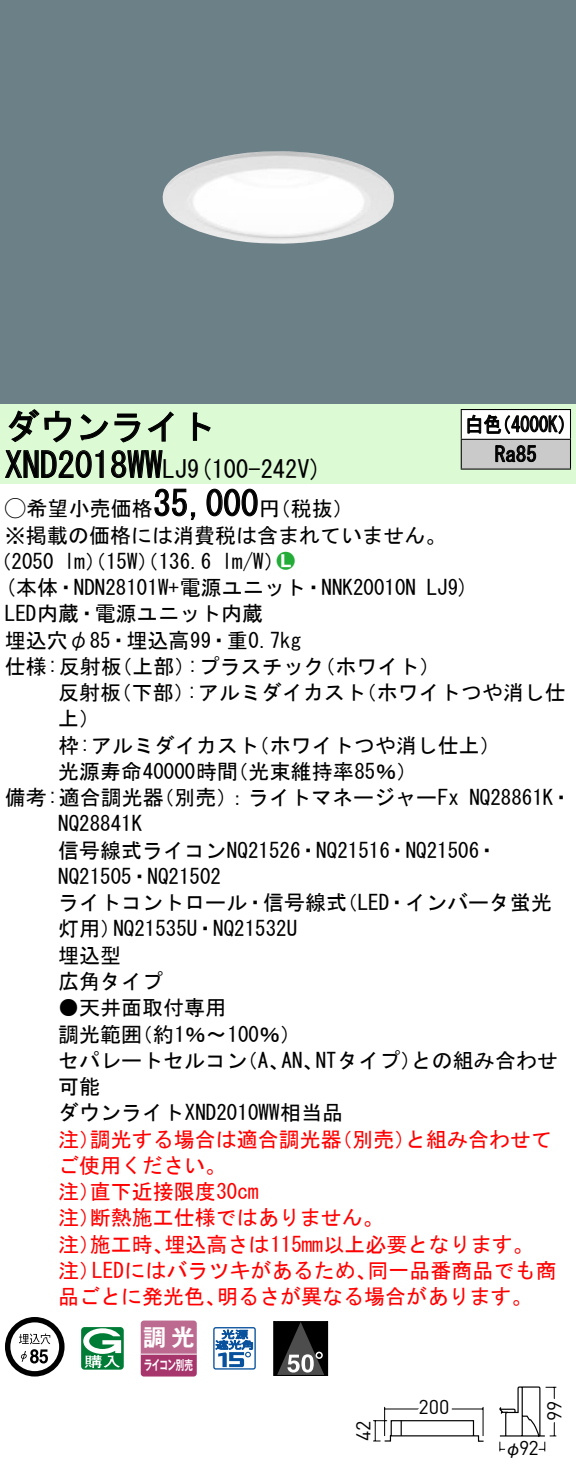
<style>
.page{position:relative;width:576px;height:1474px;background:#fff}
.page>*{position:absolute;margin:0;border:0;box-sizing:border-box;transform-origin:0 0}
.t1{font:35px "MS Gothic";color:#000}
.t2{font:24.5px "MS Gothic";color:#000}
.t3{font:23.1px "Gothic MB101 Pro De Bold 90 pv RKSJ H";color:#fff}
.t4{font:21px/26.2px "MS Gothic";color:#000}
.t5{font:21px/26.2px "MS Gothic";color:#f00}
.t6{font:21px/29.8px "MS Gothic";color:#000;scale:.88 1}
.t7{font:21px "Ford Classification 1";color:#23ac38}
.t8{font:19.95px "DINOT";letter-spacing:.005em;color:#000}
.t9{font:17.5px "Gothic BBB Pro Medium 90 pv RKSJ H";color:#000}
.t10{font:13.3px "Gothic MB101 Pro De Bold 90 pv RKSJ H";letter-spacing:-.05em;color:#fff;scale:.65 1}
.s1{font-size:24.5px}
.s2{font-family:"Ford Classification 1"}
.s3{color:#fff}
</style>
<div class="page">
<div style="left:0;top:0;width:575px;height:404px;background:#6c8087"></div>
<img style="left:162px;top:151px;width:232px;height:93px">
<div style="left:0;top:404px;width:575px;height:79px;background:#dcfad4"></div>
<svg style="left:8px;top:409px;width:64px;height:34px"></svg>
<svg style="left:80px;top:413px;width:60px;height:30px"></svg>
<svg style="left:148px;top:411px;width:25px;height:31px"></svg>
<svg style="left:192px;top:412px;width:19px;height:29px"></svg>
<svg style="left:5px;top:450px;width:99px;height:28px"></svg>
<svg style="left:111px;top:450px;width:52px;height:28px"></svg>
<svg style="left:154px;top:488px;width:42px;height:32px"></svg>
<svg style="left:206px;top:488px;width:52px;height:29px"></svg>
<svg style="left:5px;top:1317px;width:59px;height:59px"></svg>
<svg style="left:81px;top:1327px;width:43px;height:42px"></svg>
<svg style="left:140px;top:1320px;width:56px;height:56px"></svg>
<hr style="left:141px;top:1353px;width:55px;height:1px;background:#fff">
<svg style="left:213px;top:1327px;width:43px;height:42px"></svg>
<div style="left:273px;top:1321px;width:54px;height:54px;background:#000"></div>
<svg style="left:278px;top:1323px;width:46px;height:50px"></svg>
<div style="left:273px;top:1321px;width:55px;height:54px;border:1px solid #000"></div>
<div style="left:461px;top:409px;width:109px;height:30px;background:#fff"></div>
<div style="left:461px;top:439px;width:109px;height:30px;background:#cacaca"></div>
<hr style="left:460px;top:409px;width:110px;height:1px;background:#000">
<hr style="left:569px;top:410px;width:2px;height:29px;background:#000">
<hr style="left:460px;top:439px;width:110px;height:1px;background:#000">
<svg style="left:460px;top:410px;width:1px;height:58px"></svg>
<hr style="left:569px;top:440px;width:2px;height:28px;background:#000">
<hr style="left:460px;top:468px;width:110px;height:2px;background:#000">
<svg style="left:467px;top:414px;width:96px;height:20px"></svg>
<svg style="left:495px;top:445px;width:41px;height:17px"></svg>
<svg style="left:499px;top:1386px;width:58px;height:66px"></svg>
<svg style="left:373px;top:1406px;width:111px;height:36px"></svg>
<h1 class="t1" style="left:5px;top:409px;width:212px">ダウンライト</h1>
<p class="t2" style="left:187px;top:456px;width:136px">(9 100-242 (V</p>
<h1 class="t1" style="left:5px;top:447px;width:184px">XND2018WW<span class="s1">LJ</span></h1>
<h1 class="t1" style="left:153px;top:486px;width:106px">35,000</h1>
<p class="t4" style="left:5px;top:495px;width:442px"><span class="s2">A</span>希望小売価格<br>※掲載の価格には消費税は含まれていません。</p>
<p class="t7" style="left:277px;top:550px;width:19px">2<span class="s3">7</span></p>
<p class="t4" style="left:259px;top:495px;width:96px">（円税抜(</p>
<p class="t4" style="left:222px;top:548px;width:64px">l m (W/</p>
<p class="t4" style="left:-9px;top:548px;width:65px">（2050</p>
<p class="t4" style="left:64px;top:548px;width:149px">lm）（15 ）（W 136.6</p>
<p class="t6" style="left:494px;top:409px;width:49px;text-indent:-30px">白色<br>Ra85</p>
<p class="t6" style="left:492px;top:409px;width:96px">（4000 (K</p>
<p class="t4" style="left:5px;top:574px;width:412px">(本体・NDN28101 +W 電源ユニット・NNK20010N</p>
<p class="t4" style="left:5px;top:600px;width:259px">LED内蔵・電源ユニット内蔵</p>
<p class="t4" style="left:5px;top:627px;width:297px">埋込穴φ85・埋込高99・重0.7kg</p>
<p class="t4" style="left:314px;top:653px;width:127px">（ホワイト(</p>
<p class="t4" style="left:426px;top:574px;width:44px">LJ (9</p>
<p class="t4" style="left:187px;top:653px;width:139px">:プラスチック</p>
<p class="t4" style="left:5px;top:653px;width:118px">仕様:反射板</p>
<p class="t4" style="left:111px;top:653px;width:85px">（上部）</p>
<p class="t4" style="left:58px;top:679px;width:64px">反射板上(</p>
<p class="t4" style="left:111px;top:679px;width:85px">（下部）</p>
<p class="t4" style="left:187px;top:679px;width:181px">:アルミダイカスト</p>
<p class="t4" style="left:355px;top:679px;width:211px">（ホワイトつや消し仕</p>
<p class="t4" style="left:227px;top:732px;width:191px;text-indent:-169px">枠:アルミダイカスト<br>（光束維持率85％(</p>
<p class="t4" style="left:248px;top:732px;width:254px">（ホワイトつや消し仕上(</p>
<p class="t4" style="left:58px;top:758px;width:181px">光源寿命40000時間</p>
<p class="t4" style="left:153px;top:784px;width:307px">（別売：）ライトマネージャーFx</p>
<p class="t4" style="left:5px;top:784px;width:160px">備考:適合調光器</p>
<p class="t4" style="left:58px;top:810px;width:85px">NQ28841K</p>
<p class="t4" style="left:58px;top:837px;width:441px">信号線式ライコンNQ21526・NQ21516・NQ21506・</p>
<p class="t4" style="left:58px;top:863px;width:164px">NQ21505・NQ21502</p>
<p class="t4" style="left:336px;top:889px;width:217px">（LED・インバータ蛍光</p>
<p class="t4" style="left:469px;top:784px;width:104px">NQ28861 ・K</p>
<p class="t4" style="left:58px;top:889px;width:290px;text-align:center">ライトコントロール・信号線式<br>NQ21535 ・U NQ21532U</p>
<p class="t4" style="left:58px;top:915px;width:106px">灯用）<br>埋込型<br>広角タイプ</p>
<p class="t4" style="left:132px;top:994px;width:171px;text-indent:-73px">●天井面取付専用<br>（約1％〜100％(</p>
<p class="t4" style="left:58px;top:1020px;width:85px">調光範囲</p>
<p class="t4" style="left:315px;top:1047px;width:107px">NTタイプ）</p>
<p class="t4" style="left:411px;top:1047px;width:148px">との組み合わせ</p>
<p class="t4" style="left:58px;top:1047px;width:286px">セパレートセルコン<br>可能<br>ダウンライトXND2010WW相当品</p>
<p class="t4" style="left:237px;top:1047px;width:54px">（、A</p>
<p class="t4" style="left:281px;top:1047px;width:43px">AN、</p>
<p class="t5" style="left:90px;top:1125px;width:253px">調光する場合は適合調光器</p>
<p class="t5" style="left:331px;top:1125px;width:85px">（別売）</p>
<p class="t5" style="left:405px;top:1125px;width:148px">と組み合わせて</p>
<p class="t5" style="left:58px;top:1125px;width:43px">注）</p>
<p class="t5" style="left:58px;top:1152px;width:169px">ご使用ください。</p>
<p class="t5" style="left:90px;top:1178px;width:170px">直下近接限度30cm</p>
<p class="t5" style="left:90px;top:1178px;width:295px;text-indent:-32px">注）<br>断熱施工仕様ではありません。</p>
<p class="t5" style="left:58px;top:1204px;width:43px">注）</p>
<p class="t5" style="left:164px;top:1230px;width:370px">埋込高さは115mm以上必要となります。</p>
<p class="t5" style="left:90px;top:1230px;width:85px">施工時、</p>
<p class="t5" style="left:58px;top:1230px;width:43px">注）</p>
<p class="t5" style="left:92px;top:1257px;width:286px">LEDにはバラツキがあるため、</p>
<p class="t5" style="left:367px;top:1257px;width:190px">同一品番商品でも商</p>
<p class="t5" style="left:58px;top:1257px;width:43px">注）</p>
<p class="t5" style="left:58px;top:1283px;width:169px">品ごとに発光色、</p>
<p class="t5" style="left:217px;top:1283px;width:317px">明るさが異なる場合があります。</p>
<p class="t3" style="left:143px;top:1317px;width:53px">調光</p>
<p class="t10" style="left:144px;top:1354px;width:77px">ライコン別売</p>
<p class="t8" style="left:349px;top:1441px;width:22px;rotate:-90deg">42</p>
<p class="t8" style="left:418px;top:1393px;width:33px">200</p>
<p class="t8" style="left:519px;top:1434px;width:21px">92</p>
<p class="t9" style="left:504px;top:1433px;width:19px">φ</p>
<p class="t8" style="left:540px;top:1420px;width:21px;rotate:-90deg">99</p>
</div>
